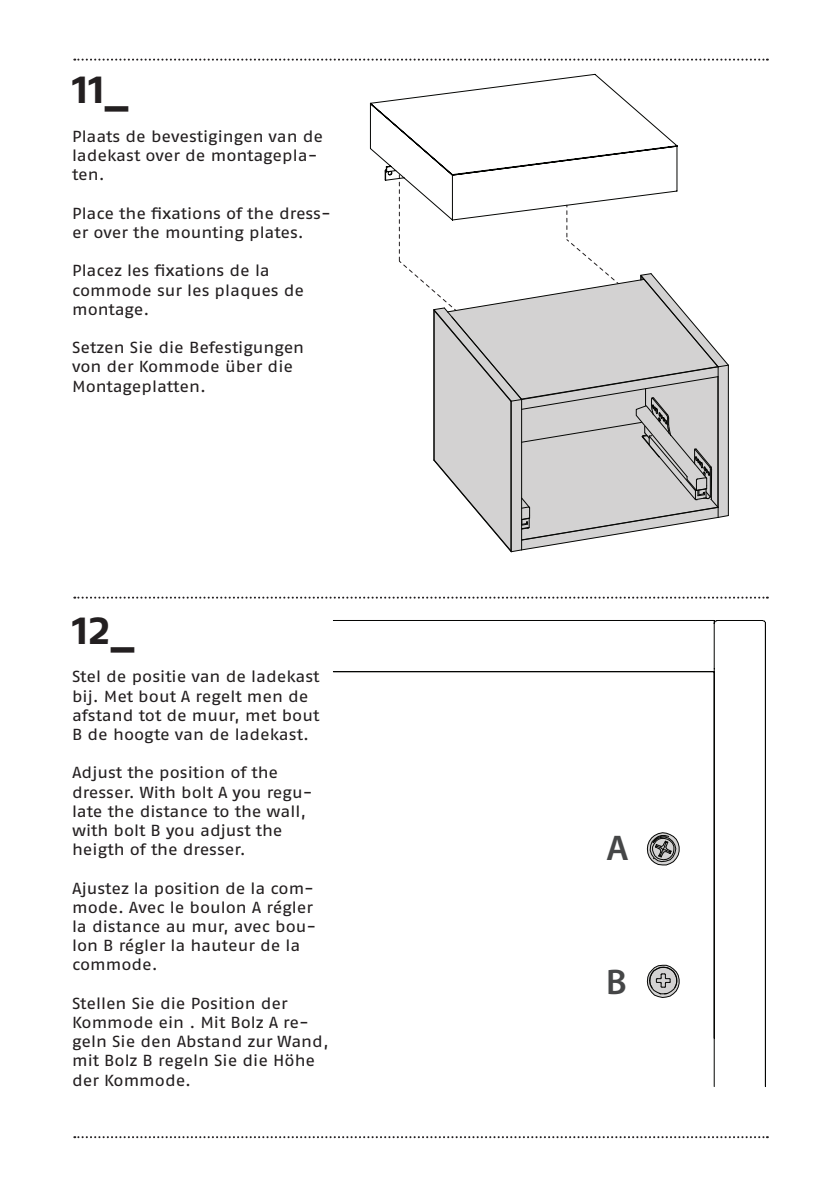
<style>
.page{position:relative;width:840px;height:1191px;background:#fff}
.page>*{position:absolute;margin:0;border:0;box-sizing:border-box;transform-origin:0 0}
.t1{font:40px "Fago Ex Bold Lf";color:#231f20}
.t2{font:600 35.8px "Myriad Pro";color:#454647}
.t3{font:16px/19.2px "Fago Ex Regular Lf";color:#231f20}
</style>
<div class="page">
<svg style="left:74px;top:59px;width:693px;height:2px"></svg>
<svg style="left:74px;top:596px;width:693px;height:2px"></svg>
<svg style="left:74px;top:1136px;width:693px;height:2px"></svg>
<svg style="left:369px;top:73px;width:309px;height:108px"></svg>
<svg style="left:398px;top:174px;width:331px;height:379px"></svg>
<svg style="left:333px;top:620px;width:433px;height:467px"></svg>
<svg style="left:646px;top:964px;width:33px;height:34px"></svg>
<svg style="left:646px;top:831px;width:33px;height:35px"></svg>
<h1 class="t1" style="left:72px;top:66px;width:58px">11_</h1>
<p class="t3" style="left:72px;top:126px;width:252px">Plaats de bevestigingen van de ladekast over de montagepla&shy;ten.</p>
<p class="t3" style="left:72px;top:203px;width:260px">Place the fixations of the dress&shy;er over the mounting plates.</p>
<p class="t3" style="left:72px;top:261px;width:233px">Placez les fixations de la commode sur les plaques de montage.</p>
<p class="t3" style="left:72px;top:337px;width:233px">Setzen Sie die Befestigungen von der Kommode über die<br>Montageplatten.</p>
<h1 class="t1" style="left:72px;top:606px;width:64px">12_</h1>
<p class="t3" style="left:72px;top:667px;width:249px">Stel de positie van de ladekast bij. Met bout A regelt men de afstand tot de muur, met bout<br>B de hoogte van de ladekast.</p>
<p class="t3" style="left:72px;top:763px;width:242px">Adjust the position of the dresser. With bolt A you regu&shy;late the distance to the wall, with bolt B you adjust the heigth of the dresser.</p>
<p class="t3" style="left:72px;top:878px;width:245px">Ajustez la position de la com&shy;mode. Avec le boulon A régler la distance au mur, avec bou&shy;lon B régler la hauteur de la commode.</p>
<p class="t3" style="left:72px;top:993px;width:258px">Stellen Sie die Position der<br>Kommode ein . Mit Bolz A re&shy;geln Sie den Abstand zur Wand, mit Bolz B regeln Sie die Höhe der Kommode.</p>
<h2 class="t2" style="left:605px;top:825px;width:24px">A</h2>
<h2 class="t2" style="left:605px;top:959px;width:22px">B</h2>
</div>
